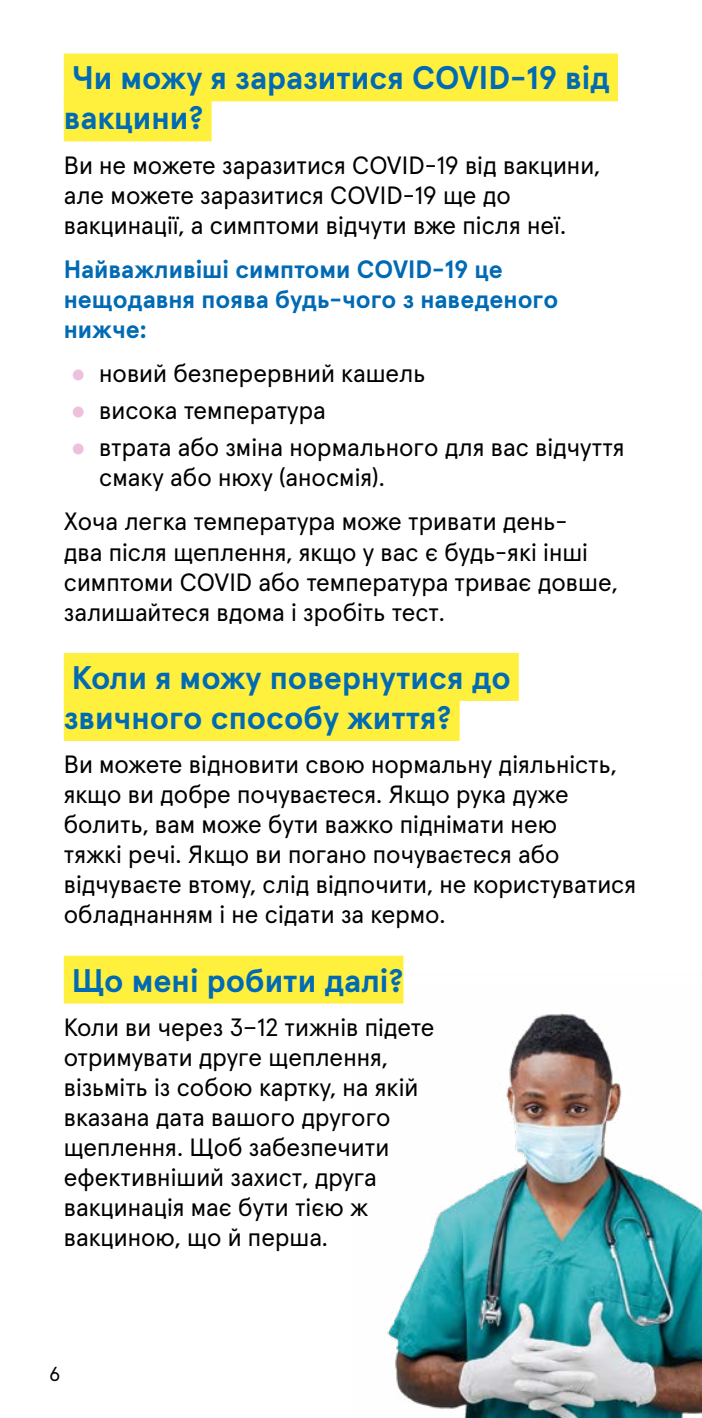
<style>
.page{position:relative;width:702px;height:1418px;background:#fff}
.page>*{position:absolute;margin:0;border:0;box-sizing:border-box;transform-origin:0 0}
.t1{font:700 32.5px/40px "Apercu Pro";color:#006ab4}
.t2{font:25px/30px "Apercu Pro";color:#000}
.t3{font:700 25px/30px "Apercu Pro";color:#006ab4}
.t4{font:20px "Apercu Pro";color:#000}
.s1{font-family:"Helvetica";color:#edc1dc}
</style>
<div class="page">
<div style="left:64px;top:54px;width:554px;height:47px;background:#fff03e"></div>
<div style="left:64px;top:94px;width:147px;height:47px;background:#fff03e"></div>
<div style="left:64px;top:653px;width:454px;height:48px;background:#fff03e"></div>
<div style="left:64px;top:693px;width:395px;height:48px;background:#fff03e"></div>
<div style="left:64px;top:955px;width:339px;height:48px;background:#fff03e"></div>
<img style="left:352px;top:973px;width:350px;height:444px">
<h1 class="t1" style="left:64px;top:56px;width:547px">Чи можу я заразитися COVID-19 від вакцини?</h1>
<p class="t2" style="left:64px;top:148px;width:538px">Ви не можете заразитися COVID-19 від вакцини, але можете заразитися COVID-19 ще до вакцинації, а симптоми відчути вже після неї.</p>
<p class="t3" style="left:64px;top:252px;width:496px">Найважливіші симптоми COVID-19 це нещодавня поява будь-чого з наведеного нижче:</p>
<p class="t2" style="left:71px;top:356px;width:356px"><span class="s1">●</span> новий безперервний кашель</p>
<p class="t2" style="left:71px;top:393px;width:256px"><span class="s1">●</span> висока температура</p>
<p class="t2" style="left:99px;top:430px;width:527px;text-indent:-28px"><span class="s1">●</span> втрата або зміна нормального для вас відчуття смаку або нюху (аносмія).</p>
<p class="t2" style="left:64px;top:505px;width:555px">Хоча легка температура може тривати день-<br>два після щеплення, якщо у вас є будь-які інші симптоми COVID або температура триває довше, залишайтеся вдома і зробіть тест.</p>
<h1 class="t1" style="left:64px;top:655px;width:448px">Коли я можу повернутися до звичного способу життя?</h1>
<p class="t2" style="left:64px;top:747px;width:574px">Ви можете відновити свою нормальну діяльність, якщо ви добре почуваєтеся. Якщо рука дуже болить, вам може бути важко піднімати нею<br>тяжкі речі. Якщо ви погано почуваєтеся або відчуваєте втому, слід відпочити, не користуватися обладнанням і не сідати за кермо.</p>
<h1 class="t1" style="left:72px;top:958px;width:333px">Що мені робити далі?</h1>
<p class="t2" style="left:64px;top:1010px;width:372px">Коли ви через 3–12 тижнів підете отримувати друге щеплення, візьміть із собою картку, на якій вказана дата вашого другого щеплення. Щоб забезпечити ефективніший захист, друга вакцинація має бути тією ж вакциною, що й перша.</p>
<p class="t4" style="left:50px;top:1358px;width:12px">6</p>
</div>
